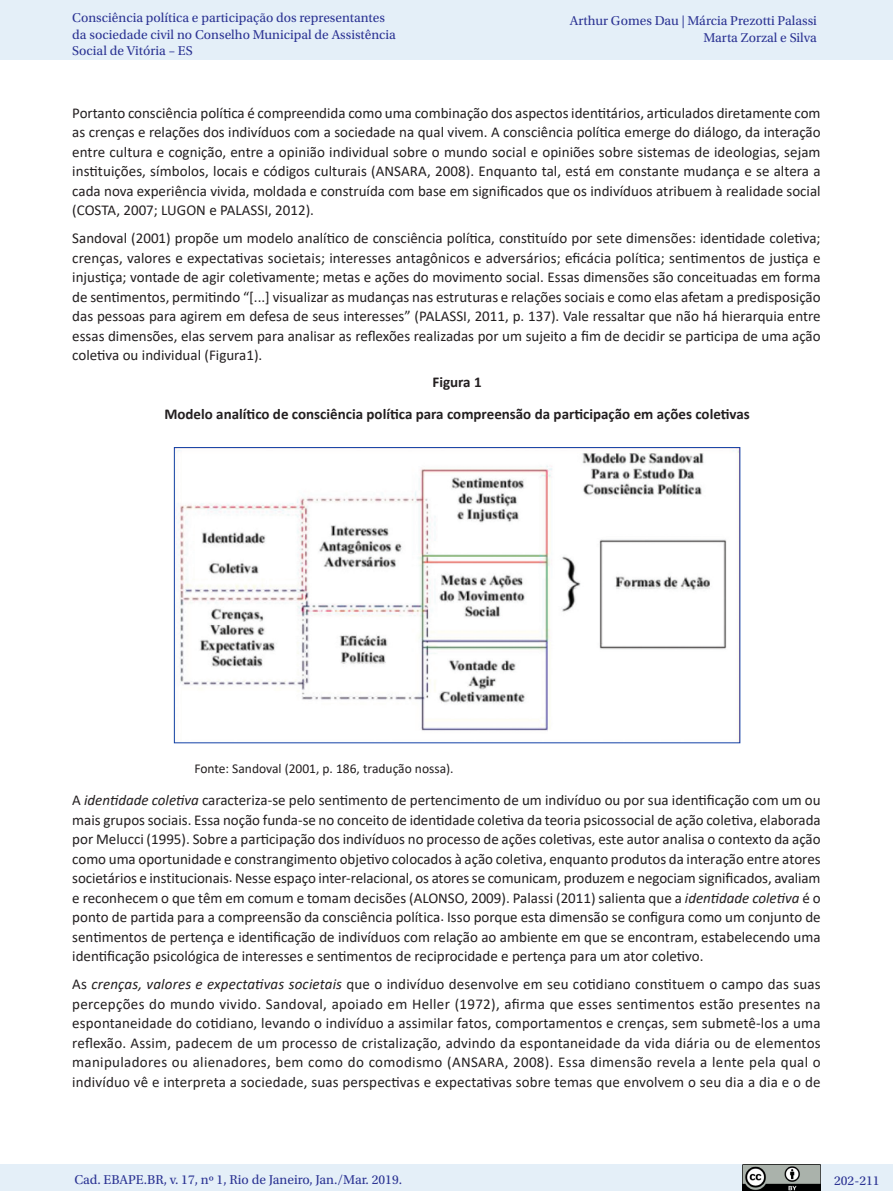
<style>
.page{position:relative;width:893px;height:1191px;background:#fff}
.page>*{position:absolute;margin:0;border:0;box-sizing:border-box;transform-origin:0 0}
._06_0_texto{font:15px/19.5px "Calibri";color:#231f20;text-align:justify}
._08_2_tabela_titulo{font:700 15px "Calibri";color:#231f20}
.t1{font:13.5px/16.5px "Utopia Std";color:#2b3393}
._00__fonte_legenda_f{font:13.5px "Calibri";color:#231f20}
.s1{font-style:italic}
</style>
<div class="page">
<div style="left:0;top:0;width:893px;height:60px;background:#e4eff8"></div>
<div style="left:0;top:1164px;width:893px;height:27px;background:#e4eff8"></div>
<img style="left:743px;top:1164px;width:78px;height:27px">
<img style="left:176px;top:450px;width:562px;height:281px">
<div style="left:174px;top:447px;width:566px;height:296px;border:1px solid #1342a8"></div>
<p class="t1" style="left:72px;top:10px;width:325px">Consciência política e participação dos representantes da sociedade civil no Conselho Municipal de Assistência<br>Social de Vitória – ES</p>
<p class="t1" style="left:570px;top:13px;width:248px;text-align:right">Arthur Gomes Dau | Márcia Prezotti Palassi<br>Marta Zorzal e Silva</p>
<p class="_06_0_texto" style="left:72px;top:102px;width:750px">Portanto consciência política é compreendida como uma combinação dos aspectos identitários, articulados diretamente com as crenças e relações dos indivíduos com a sociedade na qual vivem. A consciência política emerge do diálogo, da interação entre cultura e cognição, entre a opinião individual sobre o mundo social e opiniões sobre sistemas de ideologias, sejam instituições, símbolos, locais e códigos culturais (ANSARA, 2008). Enquanto tal, está em constante mudança e se altera a cada nova experiência vivida, moldada e construída com base em significados que os indivíduos atribuem à realidade social (COSTA, 2007; LUGON e PALASSI, 2012).</p>
<p class="_06_0_texto" style="left:72px;top:228px;width:750px">Sandoval (2001) propõe um modelo analítico de consciência política, constituído por sete dimensões: identidade coletiva; crenças, valores e expectativas societais; interesses antagônicos e adversários; eficácia política; sentimentos de justiça e injustiça; vontade de agir coletivamente; metas e ações do movimento social. Essas dimensões são conceituadas em forma de sentimentos, permitindo “[...] visualizar as mudanças nas estruturas e relações sociais e como elas afetam a predisposição das pessoas para agirem em defesa de seus interesses” (PALASSI, 2011, p. 137). Vale ressaltar que não há hierarquia entre essas dimensões, elas servem para analisar as reflexões realizadas por um sujeito a fim de decidir se participa de uma ação coletiva ou individual (Figura1).</p>
<p class="_08_2_tabela_titulo" style="left:433px;top:372px;width:51px">Figura 1</p>
<p class="_08_2_tabela_titulo" style="left:164px;top:403px;width:587px">Modelo analítico de consciência política para compreensão da participação em ações coletivas</p>
<p class="_00__fonte_legenda_f" style="left:194px;top:759px;width:261px">Fonte: Sandoval (2001, p. 186, tradução nossa).</p>
<p class="_06_0_texto" style="left:72px;top:790px;width:750px">A <span class="s1">identidade coletiva</span> caracteriza-se pelo sentimento de pertencimento de um indivíduo ou por sua identificação com um ou mais grupos sociais. Essa noção funda-se no conceito de identidade coletiva da teoria psicossocial de ação coletiva, elaborada por Melucci (1995). Sobre a participação dos indivíduos no processo de ações coletivas, este autor analisa o contexto da ação como uma oportunidade e constrangimento objetivo colocados à ação coletiva, enquanto produtos da interação entre atores societários e institucionais. Nesse espaço inter-relacional, os atores se comunicam, produzem e negociam significados, avaliam e reconhecem o que têm em comum e tomam decisões (ALONSO, 2009). Palassi (2011) salienta que a <span class="s1">identidade coletiva</span> é o ponto de partida para a compreensão da consciência política. Isso porque esta dimensão se configura como um conjunto de sentimentos de pertença e identificação de indivíduos com relação ao ambiente em que se encontram, estabelecendo uma identificação psicológica de interesses e sentimentos de reciprocidade e pertença para um ator coletivo.</p>
<p class="_06_0_texto" style="left:72px;top:974px;width:750px">As <span class="s1">crenças, valores e expectativas societais</span> que o indivíduo desenvolve em seu cotidiano constituem o campo das suas percepções do mundo vivido. Sandoval, apoiado em Heller (1972), afirma que esses sentimentos estão presentes na espontaneidade do cotidiano, levando o indivíduo a assimilar fatos, comportamentos e crenças, sem submetê-los a uma reflexão. Assim, padecem de um processo de cristalização, advindo da espontaneidade da vida diária ou de elementos manipuladores ou alienadores, bem como do comodismo (ANSARA, 2008). Essa dimensão revela a lente pela qual o indivíduo vê e interpreta a sociedade, suas perspectivas e expectativas sobre temas que envolvem o seu dia a dia e o de</p>
<p class="t1" style="left:74px;top:1171px;width:329px">Cad. EBAPE.BR, v. 17, nº 1, Rio de Janeiro, Jan./Mar. 2019.</p>
<p class="t1" style="left:834px;top:1172px;width:47px">202-211</p>
</div>
